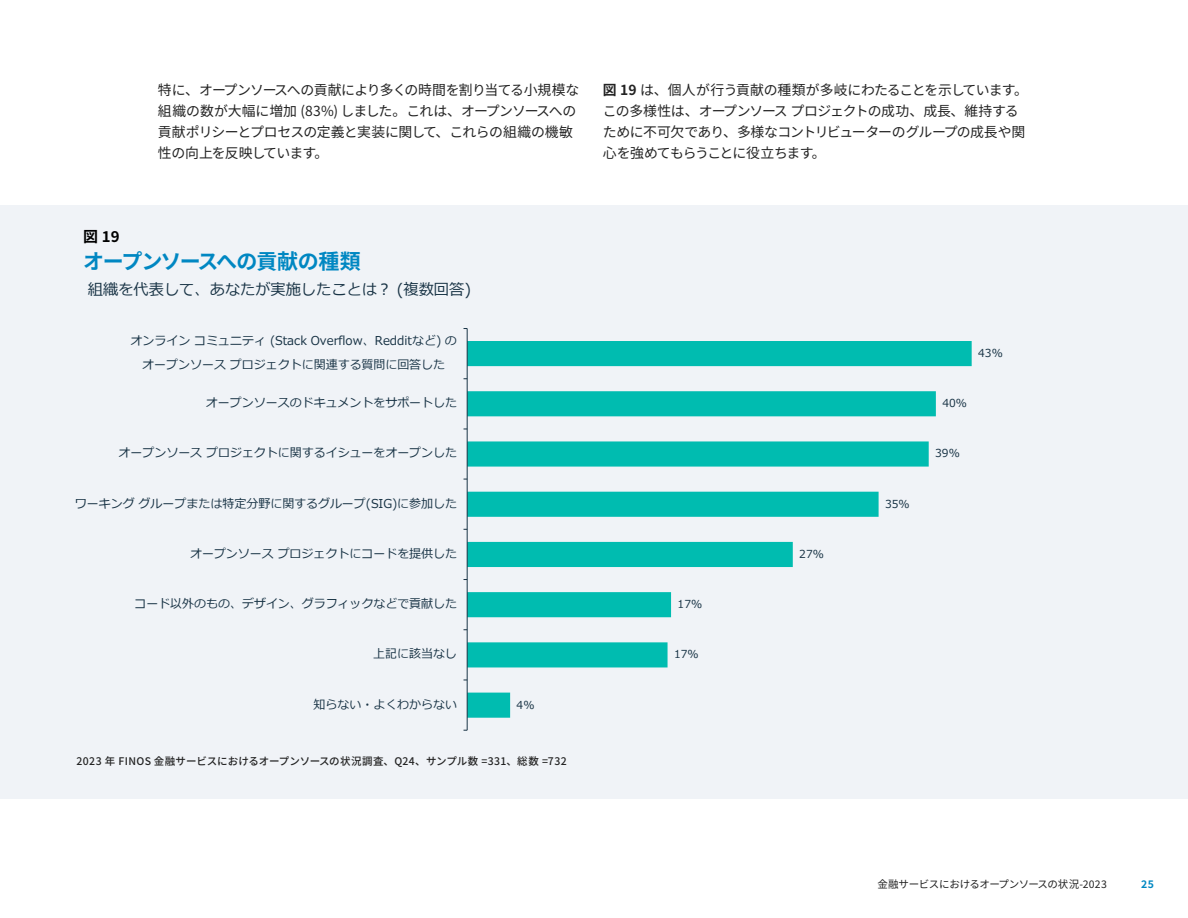
<style>
.page{position:relative;width:1188px;height:918px;background:#fff}
.page>*{position:absolute;margin:0;border:0;box-sizing:border-box;transform-origin:0 0}
.t1{font:700 21px "Noto Sans CJ Kjp";letter-spacing:-.05em;color:#0087c2}
.t2{font:15.6px "Meiryo";color:#183345}
.t3{font:700 15px "Noto Sans CJ Kjp";color:#000}
.t4{font:13.8px/21px "Noto Sans CJ Kjp";letter-spacing:-.035em;color:#232323}
.t5{font:12.15px/23.9px "Meiryo";color:#183345;text-align:center}
.t6{font:11.1px "Meiryo";letter-spacing:.005em;color:#183345}
.t7{font:500 10.5px "Noto Sans CJ Kjp";letter-spacing:.02em;color:#232323}
.t8{font:10.5px "Noto Sans CJ Kjp";letter-spacing:-.03em;color:#232323}
.t9{font:700 10.5px "Noto Sans CJ Kjp";color:#0087c2}
.s1{font-weight:700}
</style>
<div class="page">
<div style="left:0;top:205px;width:1188px;height:594px;background:#f0f3f7"></div>
<svg style="left:468px;top:341px;width:504px;height:377px"></svg>
<hr style="left:467px;top:329px;width:1px;height:401px;background:#183345">
<p class="t4" style="left:158px;top:80px;width:423px">特に、オープンソースへの貢献により多くの時間を割り当てる小規模な組織の数が大幅に増加 (83%) しました。これは、オープンソースへの貢献ポリシーとプロセスの定義と実装に関して、これらの組織の機敏性の向上を反映しています。</p>
<p class="t4" style="left:603px;top:80px;width:426px"><span class="s1">図 19</span> は、個人が行う貢献の種類が多岐にわたることを示しています。この多様性は、オープンソース プロジェクトの成功、成長、維持するために不可欠であり、多様なコントリビューターのグループの成長や関心を強めてもらうことに役立ちます。</p>
<p class="t3" style="left:83px;top:228px;width:38px">図 19</p>
<h1 class="t1" style="left:83px;top:249px;width:279px">オープンソースへの貢献の種類</h1>
<p class="t2" style="left:88px;top:278px;width:385px">組織を代表して、あなたが実施したことは？ (複数回答)</p>
<p class="t5" style="left:131px;top:329px;width:328px">オンラインコミュニティ (Stack Overflow、Redditなど) のオープンソースプロジェクトに関連する質問に回答した</p>
<p class="t5" style="left:206px;top:392px;width:253px">オープンソースのドキュメントをサポートした</p>
<p class="t5" style="left:118px;top:442px;width:340px">オープンソースプロジェクトに関するイシューをオープンした</p>
<p class="t5" style="left:75px;top:492px;width:384px">ワーキンググループまたは特定分野に関するグループ(SIG)に参加した</p>
<p class="t5" style="left:190px;top:542px;width:269px">オープンソースプロジェクトにコードを提供した</p>
<p class="t5" style="left:134px;top:592px;width:324px">コード以外のもの、デザイン、グラフィックなどで貢献した</p>
<p class="t5" style="left:373px;top:643px;width:85px">上記に該当なし</p>
<p class="t5" style="left:313px;top:693px;width:145px">知らない・よくわからない</p>
<p class="t6" style="left:517px;top:697px;width:19px">4%</p>
<p class="t7" style="left:77px;top:755px;width:492px">2023 年 FINOS 金融サービスにおけるオープンソースの状況調査、Q24、サンプル数 =331、総数 =732</p>
<p class="t6" style="left:678px;top:596px;width:26px">17%</p>
<p class="t6" style="left:674px;top:647px;width:26px">17%</p>
<p class="t6" style="left:799px;top:546px;width:26px">27%</p>
<p class="t6" style="left:885px;top:496px;width:26px">35%</p>
<p class="t6" style="left:978px;top:345px;width:26px">43%</p>
<p class="t6" style="left:942px;top:395px;width:26px">40%</p>
<p class="t6" style="left:935px;top:446px;width:26px">39%</p>
<p class="t8" style="left:877px;top:878px;width:231px">金融サービスにおけるオープンソースの状況-2023</p>
<p class="t9" style="left:1141px;top:879px;width:14px">25</p>
</div>
